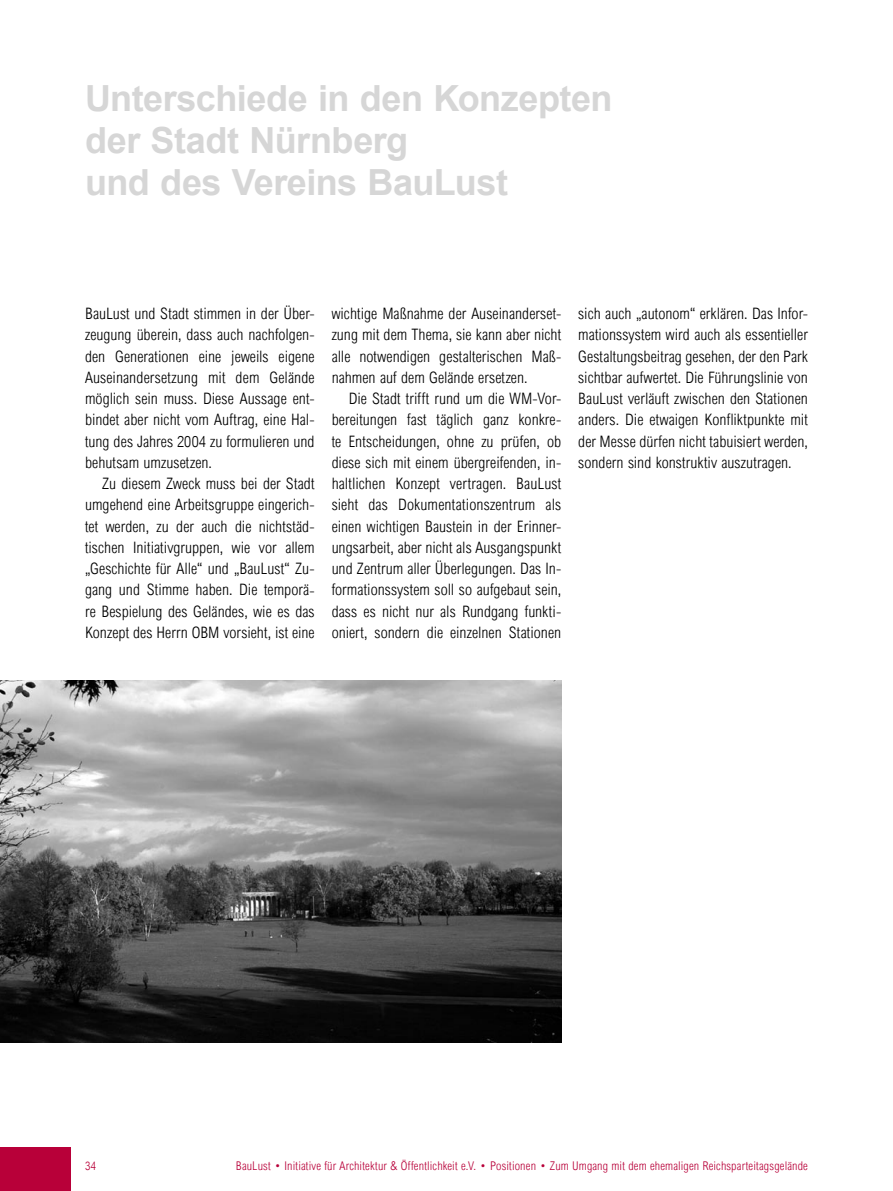
<style>
.page{position:relative;width:893px;height:1191px;background:#fff}
.page>*{position:absolute;margin:0;border:0;box-sizing:border-box;transform-origin:0 0}
.t1{font:700 36px/42px "Arial";letter-spacing:-.015em;color:#d6d6d6}
.t2{font:300 condensed 15.75px/21.3px "Arial";letter-spacing:.005em;color:#000;text-align:justify}
.t3{font:300 condensed 12px "Arial";letter-spacing:.015em;color:#b80039}
</style>
<div class="page">
<div style="left:0;top:1146px;width:71px;height:45px;background:#b80039"></div>
<img style="left:0;top:680px;width:561px;height:362px">
<h1 class="t1" style="left:85px;top:78px;width:529px">Unterschiede in den Konzepten der Stadt Nürnberg<br>und des Vereins BauLust</h1>
<p class="t2" style="left:85px;top:303px;width:231px">BauLust und Stadt stimmen in der Über&shy;zeugung überein, dass auch nachfolgen&shy;den Generationen eine jeweils eigene Auseinandersetzung mit dem Gelände möglich sein muss. Diese Aussage ent&shy;bindet aber nicht vom Auftrag, eine Hal&shy;tung des Jahres 2004 zu formulieren und behutsam umzusetzen.</p>
<p class="t2" style="left:85px;top:473px;width:231px;text-indent:17px">Zu diesem Zweck muss bei der Stadt umgehend eine Arbeitsgruppe eingerich&shy;tet werden, zu der auch die nichtstäd&shy;tischen Initiativgruppen, wie vor allem „Geschichte für Alle“ und „BauLust“ Zu&shy;gang und Stimme haben. Die temporä&shy;re Bespielung des Geländes, wie es das Konzept des Herrn OBM vorsieht, ist eine</p>
<p class="t2" style="left:332px;top:303px;width:231px">wichtige Maßnahme der Auseinanderset&shy;zung mit dem Thema, sie kann aber nicht alle notwendigen gestalterischen Maß&shy;nahmen auf dem Gelände ersetzen.</p>
<p class="t2" style="left:332px;top:388px;width:231px;text-indent:17px">Die Stadt trifft rund um die WM-Vor&shy;bereitungen fast täglich ganz konkre&shy;te Entscheidungen, ohne zu prüfen, ob diese sich mit einem übergreifenden, in&shy;haltlichen Konzept vertragen. BauLust sieht das Dokumentationszentrum als einen wichtigen Baustein in der Erinner&shy;ungsarbeit, aber nicht als Ausgangspunkt und Zentrum aller Überlegungen. Das In&shy;formationssystem soll so aufgebaut sein, dass es nicht nur als Rundgang funkti&shy;oniert, sondern die einzelnen Stationen</p>
<p class="t2" style="left:578px;top:303px;width:231px">sich auch „autonom“ erklären. Das Infor&shy;mationssystem wird auch als essentieller Gestaltungsbeitrag gesehen, der den Park sichtbar aufwertet. Die Führungslinie von BauLust verläuft zwischen den Stationen anders. Die etwaigen Konfliktpunkte mit der Messe dürfen nicht tabuisiert werden, sondern sind konstruktiv auszutragen.</p>
<p class="t3" style="left:85px;top:1158px;width:13px">34</p>
<p class="t3" style="left:236px;top:1158px;width:573px">BauLust • Initiative für Architektur &amp; Öffentlichkeit e.V. • Positionen • Zum Umgang mit dem ehemaligen Reichsparteitagsgelände</p>
</div>
